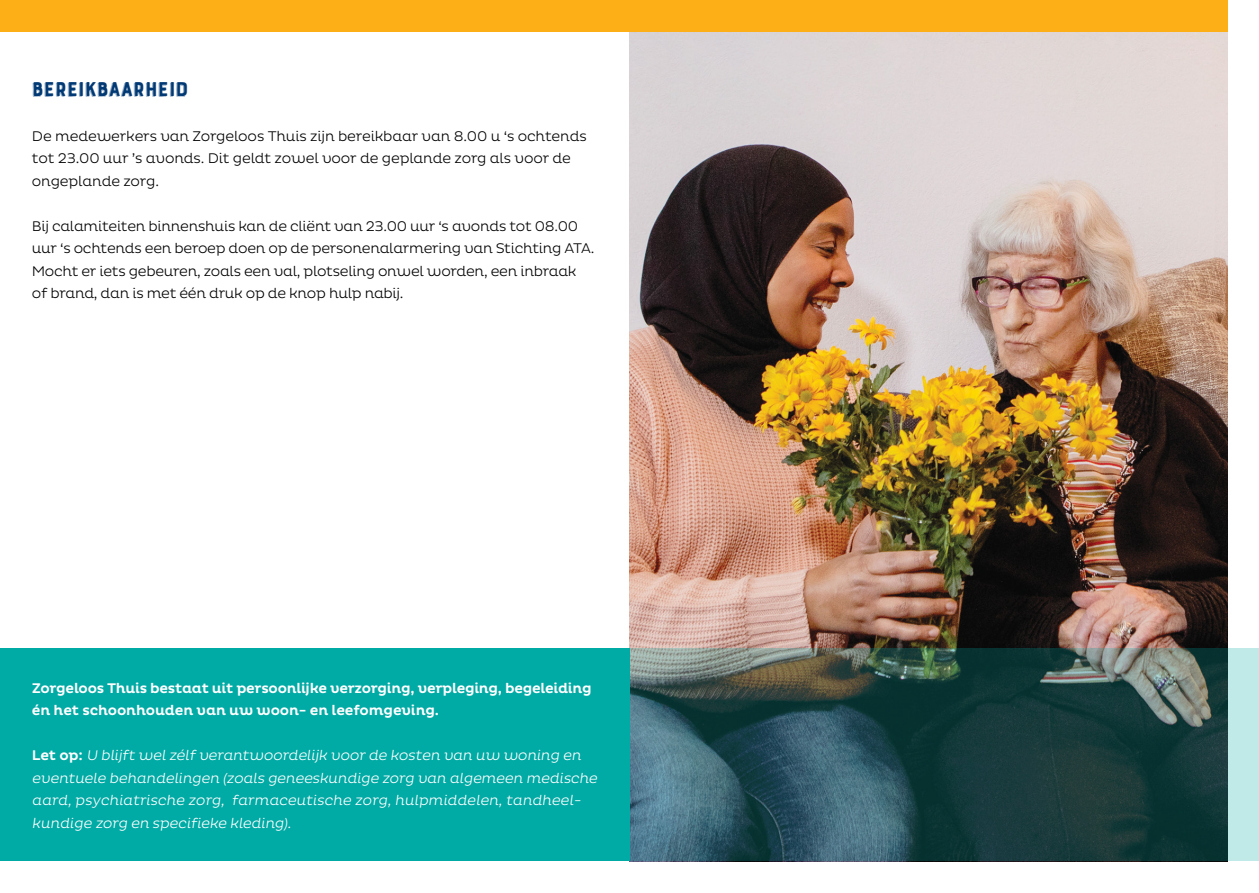
<style>
.page{position:relative;width:1259px;height:893px;background:#fff}
.page>*{position:absolute;margin:0;border:0;box-sizing:border-box;transform-origin:0 0}
.t1{font:21px "Bourton Hand Drop Line";color:#003974}
.t2{font:300 14.25px/22.5px "Pluto";letter-spacing:-.02em;color:#000}
.t3{font:300 14.25px/22.5px "Pluto";color:#fff}
.t4{font:500 14.25px/22.5px "Pluto";letter-spacing:-.02em;color:#fff}
.s1{font-weight:500}
</style>
<div class="page">
<img style="left:629px;top:32px;width:598px;height:616px">
<svg style="left:629px;top:648px;width:630px;height:213px;background:#345759"></svg>
<div style="left:0;top:648px;width:629px;height:213px;background:#00aaa5"></div>
<div style="left:0;top:0;width:1227px;height:32px;background:#fcaf17"></div>
<p class="t1" style="left:32px;top:76px;width:158px">BEREIKBAARHEID</p>
<p class="t2" style="left:32px;top:125px;width:556px">De medewerkers van Zorgeloos Thuis zijn bereikbaar van 8.00 u ‘s ochtends tot 23.00 uur ’s avonds. Dit geldt zowel voor de geplande zorg als voor de ongeplande zorg.</p>
<p class="t2" style="left:32px;top:215px;width:564px">Bij calamiteiten binnenshuis kan de cliënt van 23.00 uur ‘s avonds tot 08.00 uur ‘s ochtends een beroep doen op de personenalarmering van Stichting ATA.<br>Mocht er iets gebeuren, zoals een val, plotseling onwel worden, een inbraak of brand, dan is met één druk op de knop hulp nabij.</p>
<p class="t4" style="left:32px;top:677px;width:561px">Zorgeloos Thuis bestaat uit persoonlijke verzorging, verpleging, begeleiding én het schoonhouden van uw woon- en leefomgeving.</p>
<p class="t3" style="left:32px;top:744px;width:569px"><span class="s1">Le t o p :</span> U blijft wel zélf verantwoordelij k voor de kosten van uw woning en eventuele behandelingen (zoals geneeskundige zorg van algemeen medische aard, psychiatrische zorg, farmaceutische zorg, hulpmiddelen, tandheel&shy;kundige zorg en specifieke kleding).</p>
</div>
